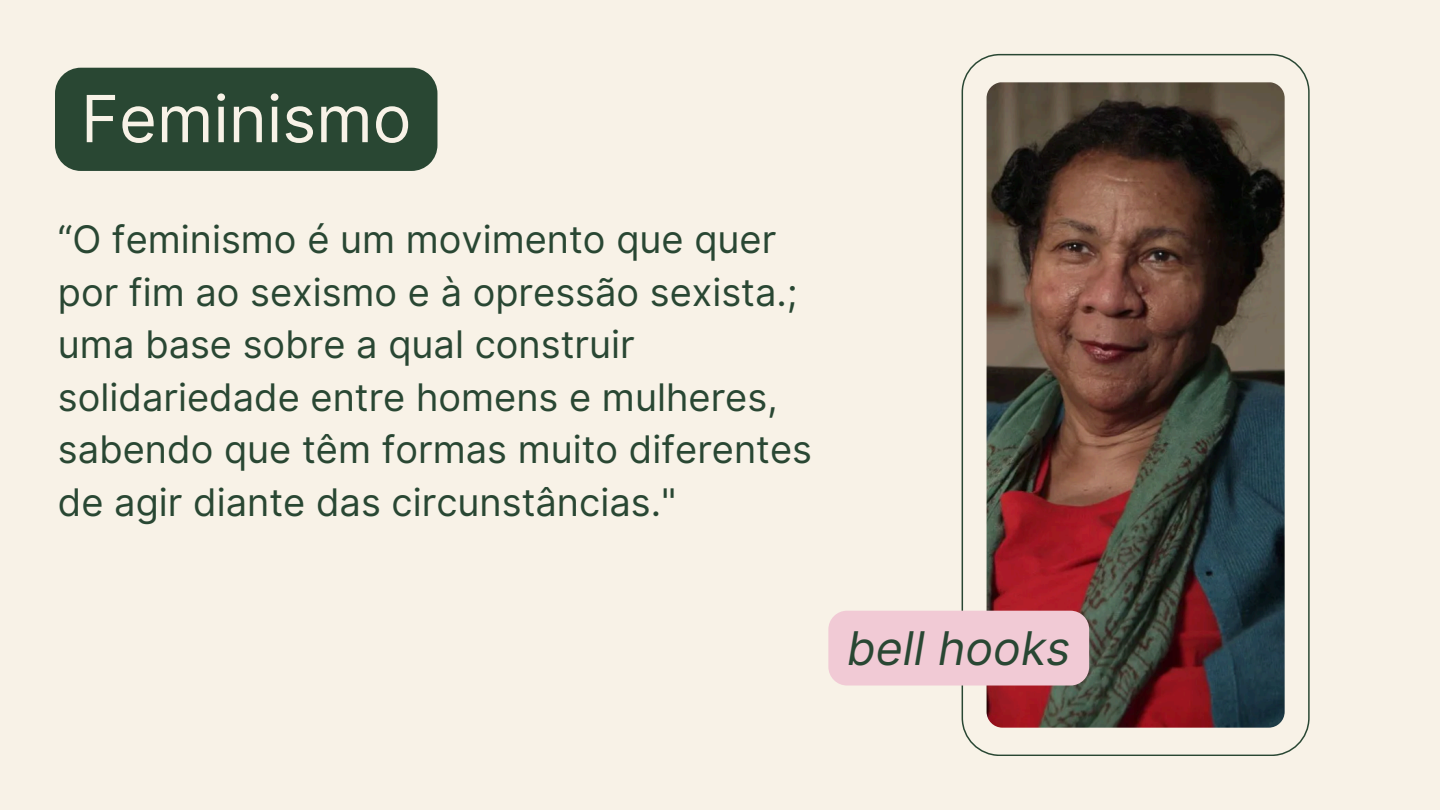
<style>
.page{position:relative;width:1440px;height:810px;background:#f8f2e7}
.page>*{position:absolute;margin:0;border:0;box-sizing:border-box;transform-origin:0 0}
.t1{font:65px "Inter";color:#f8f2e7}
.t2{font:italic 46.5px "Inter";color:#294733}
.t3{font:38px/52.5px "Inter";color:#294733}
</style>
<div class="page">
<svg style="left:962px;top:54px;width:348px;height:702px"></svg>
<img style="left:987px;top:82px;width:298px;height:646px">
<div style="left:828px;top:611px;width:261px;height:75px;background:#f1cad5;border-radius:19px"></div>
<div style="left:55px;top:68px;width:382px;height:103px;background:#294733"></div>
<h2 class="t1" style="left:81px;top:80px;width:332px">Feminismo</h2>
<h1 class="t3" style="left:58px;top:213px;width:756px">“O feminismo é um movimento que quer por fim ao sexismo e à opressão sexista.; uma base sobre a qual construir solidariedade entre homens e mulheres, sabendo que têm formas muito diferentes de agir diante das circunstâncias."</h1>
<p class="t2" style="left:847px;top:620px;width:225px">bell hooks</p>
</div>
